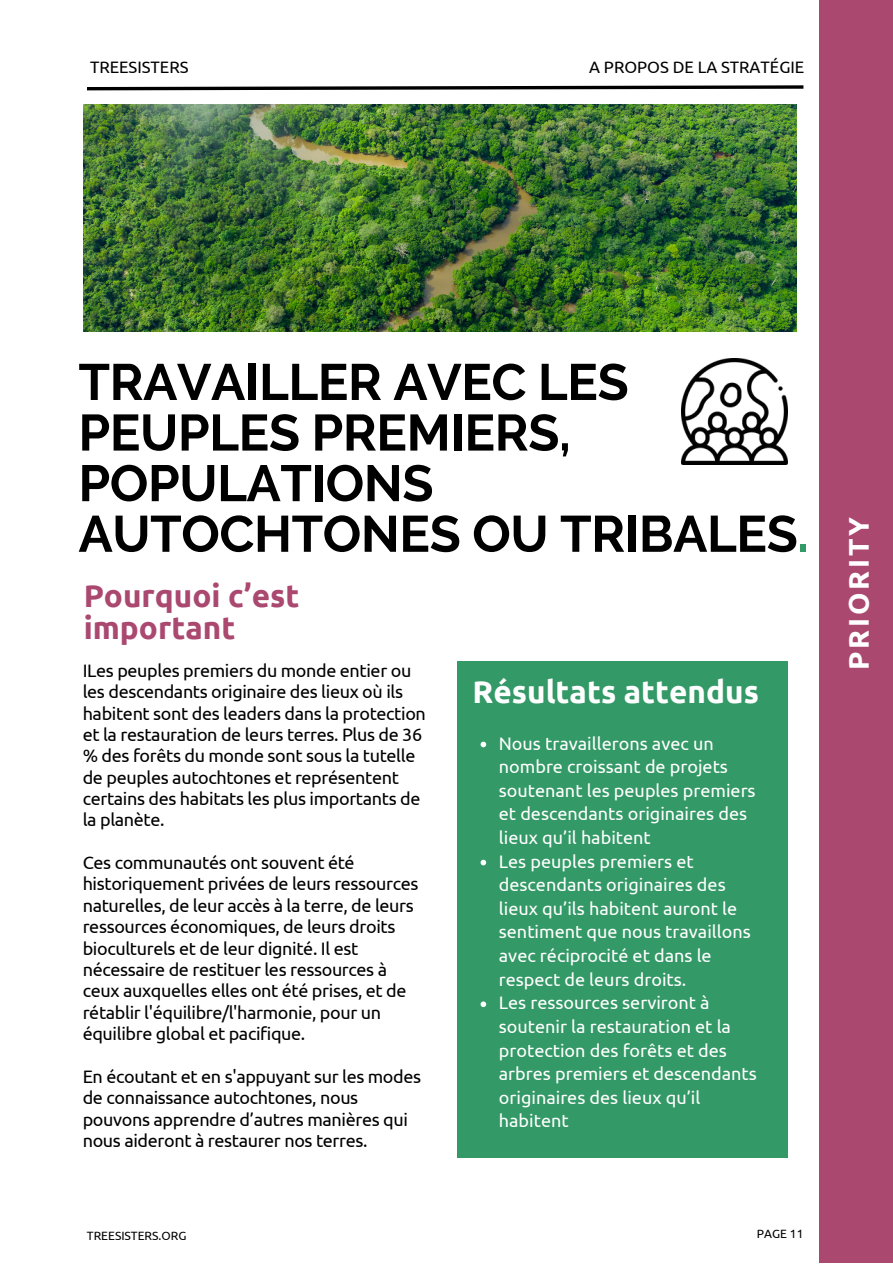
<style>
.page{position:relative;width:893px;height:1264px;background:#fff}
.page>*{position:absolute;margin:0;border:0;box-sizing:border-box;transform-origin:0 0}
.t1{font:700 51px/50.6px "Raleway";letter-spacing:-.01em;color:#000}
.t2{font:700 31.5px/31.5px "Ubuntu";color:#aa4870}
.t3{font:700 31.5px "Ubuntu";color:#fff}
.t4{font:700 28.5px "Ubuntu";letter-spacing:.1em;color:#fff}
.t5{font:18px/21.3px "Ubuntu";letter-spacing:-.02em;color:#000001}
.t6{font:18px/23.5px "Ubuntu";color:#fff}
.t7{font:16.5px "Ubuntu";color:#000001}
.t8{font:12px "Ubuntu";color:#000}
.s1{color:#396}
</style>
<div class="page">
<img style="left:84px;top:104px;width:712px;height:227px">
<div style="left:457px;top:661px;width:331px;height:496px;background:#396"></div>
<svg style="left:480px;top:741px;width:6px;height:6px"></svg>
<svg style="left:480px;top:859px;width:6px;height:6px"></svg>
<svg style="left:480px;top:1001px;width:6px;height:6px"></svg>
<svg style="left:87px;top:85px;width:717px;height:6px"></svg>
<div style="left:819px;top:0;width:73px;height:1262px;background:#aa4870"></div>
<img style="left:681px;top:359px;width:106px;height:105px">
<p class="t7" style="left:90px;top:57px;width:100px">TREESISTERS</p>
<p class="t7" style="left:589px;top:57px;width:217px">A PROPOS DE LA STRATÉGIE</p>
<p class="t1" style="left:78px;top:357px;width:551px">TRAVAILLER AVEC LES<br>PEUPLES PREMIERS,<br>POPULATIONS</p>
<p class="t1" style="left:78px;top:508px;width:731px">AUTOCHTONES OU TRIBALES<span class="s1">.</span></p>
<p class="t2" style="left:84px;top:580px;width:217px">Pourquoi c’est important</p>
<p class="t3" style="left:472px;top:673px;width:288px">Résultats attendus</p>
<p class="t5" style="left:83px;top:659px;width:345px">ILes peuples premiers du monde entier ou les descendants originaire des lieux où ils habitent sont des leaders dans la protection et la restauration de leurs terres. Plus de 36 % des forêts du monde sont sous la tutelle de peuples autochtones et représentent certains des habitats les plus importants de la planète.</p>
<p class="t5" style="left:83px;top:851px;width:337px">Ces communautés ont souvent été historiquement privées de leurs ressources naturelles, de leur accès à la terre, de leurs ressources économiques, de leurs droits bioculturels et de leur dignité. Il est nécessaire de restituer les ressources à ceux auxquelles elles ont été prises, et de rétablir l'équilibre/l'harmonie, pour un équilibre global et pacifique.</p>
<p class="t5" style="left:83px;top:1065px;width:340px">En écoutant et en s'appuyant sur les modes de connaissance autochtones, nous pouvons apprendre d’autres manières qui nous aideront à restaurer nos terres.</p>
<p class="t6" style="left:499px;top:731px;width:258px">Nous travaillerons avec un nombre croissant de projets soutenant les peuples premiers et descendants originaires des lieux qu’il habitent</p>
<p class="t6" style="left:499px;top:849px;width:253px">Les peuples premiers et descendants originaires des lieux qu’ils habitent auront le sentiment que nous travaillons avec réciprocité et dans le respect de leurs droits.</p>
<p class="t6" style="left:499px;top:990px;width:259px">Les ressources serviront à soutenir la restauration et la protection des forêts et des arbres premiers et descendants originaires des lieux qu’il habitent</p>
<p class="t8" style="left:87px;top:1228px;width:101px">TREESISTERS.ORG</p>
<p class="t8" style="left:756px;top:1227px;width:48px">PAGE 11</p>
<p class="t4" style="left:842px;top:670px;width:155px;rotate:-90deg">PRIORITY</p>
</div>
